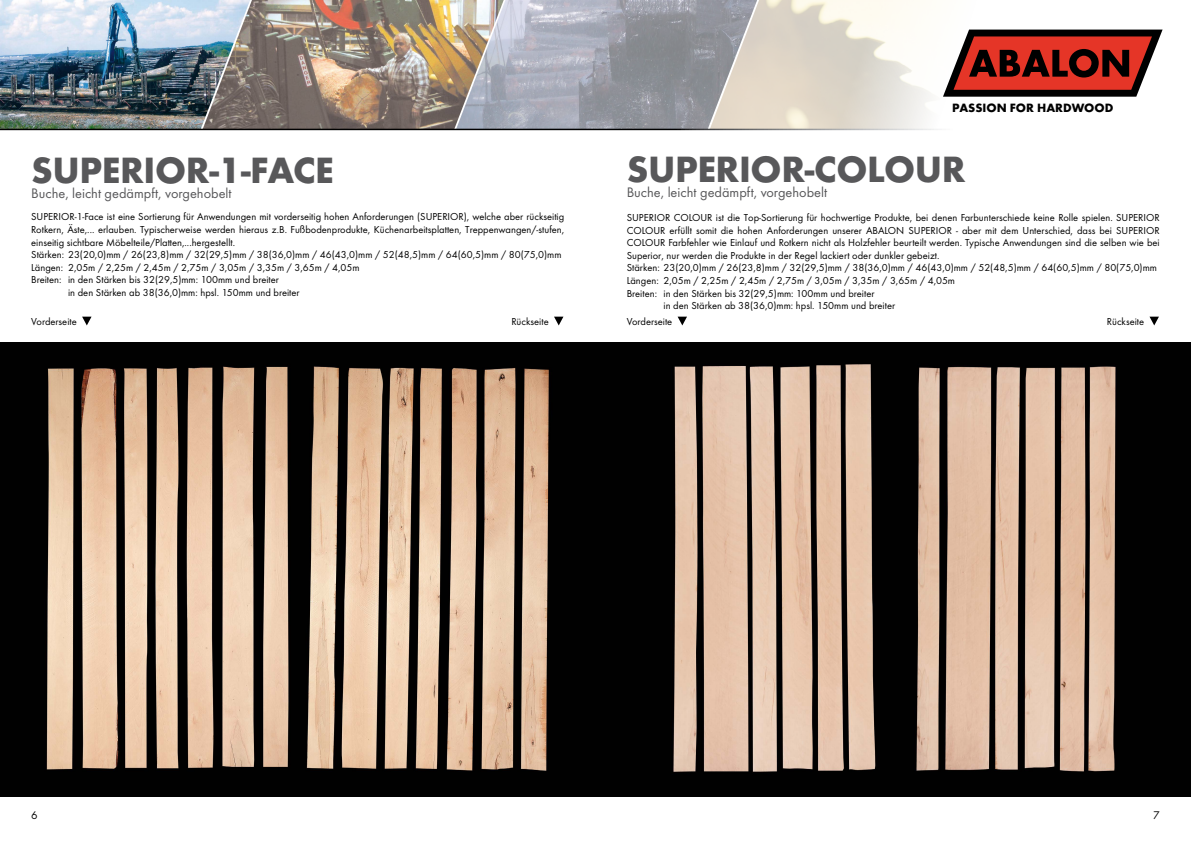
<style>
.page{position:relative;width:1191px;height:842px;background:#fff}
.page>*{position:absolute;margin:0;border:0;box-sizing:border-box;transform-origin:0 0}
.t1{font:700 38px "Futura TCE";letter-spacing:-.01em;color:#58585a}
.t2{font:14.3px "Futura TCE Boo";color:#58585a}
.t3{font:700 12.5px "Futura TCE";color:#000}
.t4{font:11.5px "Futura TCE Boo";color:#000}
.t5{font:10.5px "Futura TCE Boo";color:#000}
</style>
<div class="page">
<img style="left:250px;top:0;width:206px;height:129px">
<img style="left:0;top:0;width:250px;height:129px">
<img style="left:757px;top:0;width:254px;height:129px">
<img style="left:456px;top:0;width:301px;height:129px">
<svg style="left:678px;top:317px;width:9px;height:8px"></svg>
<svg style="left:1149px;top:317px;width:10px;height:8px"></svg>
<svg style="left:82px;top:317px;width:10px;height:8px"></svg>
<svg style="left:554px;top:317px;width:9px;height:8px"></svg>
<img style="left:0;top:342px;width:1191px;height:455px">
<svg style="left:943px;top:30px;width:219px;height:67px;background:#8c3831"></svg>
<p class="t3" style="left:952px;top:100px;width:163px">PASSION FOR HARDWOOD</p>
<h1 class="t1" style="left:626px;top:145px;width:340px">SUPERIOR-COLOUR</h1>
<h2 class="t2" style="left:626px;top:184px;width:202px">Buche, leicht gedämpft, vorgehobelt</h2>
<h1 class="t1" style="left:31px;top:146px;width:304px">SUPERIOR-1-FACE</h1>
<h2 class="t2" style="left:31px;top:185px;width:202px">Buche, leicht gedämpft, vorgehobelt</h2>
<p class="t5" style="left:31px;top:211px;width:534px">SUPERIOR-1-Face ist eine Sortierung für Anwendungen mit vorderseitig hohen Anforderungen (SUPERIOR), welche aber rückseitig</p>
<p class="t5" style="left:31px;top:223px;width:534px">Rotkern, Äste,... erlauben. Typischerweise werden hieraus z.B. Fußbodenprodukte, Küchenarbeitsplatten, Treppenwangen/-stufen,</p>
<p class="t5" style="left:31px;top:236px;width:206px">einseitig sichtbare Möbelteile/Platten,...hergestellt.</p>
<p class="t5" style="left:31px;top:248px;width:532px">Stärken: 23(20,0)mm / 26(23,8)mm / 32(29,5)mm / 38(36,0)mm / 46(43,0)mm / 52(48,5)mm / 64(60,5)mm / 80(75,0)mm</p>
<p class="t5" style="left:31px;top:261px;width:330px">Längen: 2,05m / 2,25m / 2,45m / 2,75m / 3,05m / 3,35m / 3,65m / 4,05m</p>
<p class="t5" style="left:31px;top:274px;width:249px">Breiten: in den Stärken bis 32(29,5)mm: 100mm und breiter</p>
<p class="t5" style="left:68px;top:286px;width:233px">in den Stärken ab 38(36,0)mm: hpsl. 150mm und breiter</p>
<p class="t5" style="left:31px;top:316px;width:47px">Vorderseite</p>
<p class="t5" style="left:511px;top:316px;width:39px">Rückseite</p>
<p class="t5" style="left:626px;top:316px;width:47px">Vorderseite</p>
<p class="t5" style="left:1106px;top:316px;width:39px">Rückseite</p>
<p class="t5" style="left:626px;top:211px;width:534px">SUPERIOR COLOUR ist die Top-Sortierung für hochwertige Produkte, bei denen Farbunterschiede keine Rolle spielen. SUPERIOR</p>
<p class="t5" style="left:626px;top:224px;width:534px">COLOUR erfüllt somit die hohen Anforderungen unserer ABALON SUPERIOR - aber mit dem Unterschied, dass bei SUPERIOR</p>
<p class="t5" style="left:626px;top:236px;width:534px">COLOUR Farbfehler wie Einlauf und Rotkern nicht als Holzfehler beurteilt werden. Typische Anwendungen sind die selben wie bei</p>
<p class="t5" style="left:626px;top:249px;width:314px">Superior, nur werden die Produkte in der Regel lackiert oder dunkler gebeizt.</p>
<p class="t5" style="left:626px;top:262px;width:532px">Stärken: 23(20,0)mm / 26(23,8)mm / 32(29,5)mm / 38(36,0)mm / 46(43,0)mm / 52(48,5)mm / 64(60,5)mm / 80(75,0)mm</p>
<p class="t5" style="left:626px;top:274px;width:330px">Längen: 2,05m / 2,25m / 2,45m / 2,75m / 3,05m / 3,35m / 3,65m / 4,05m</p>
<p class="t5" style="left:626px;top:287px;width:249px">Breiten: in den Stärken bis 32(29,5)mm: 100mm und breiter</p>
<p class="t5" style="left:663px;top:299px;width:233px">in den Stärken ab 38(36,0)mm: hpsl. 150mm und breiter</p>
<p class="t4" style="left:31px;top:808px;width:8px">6</p>
<p class="t4" style="left:1153px;top:808px;width:8px">7</p>
</div>
